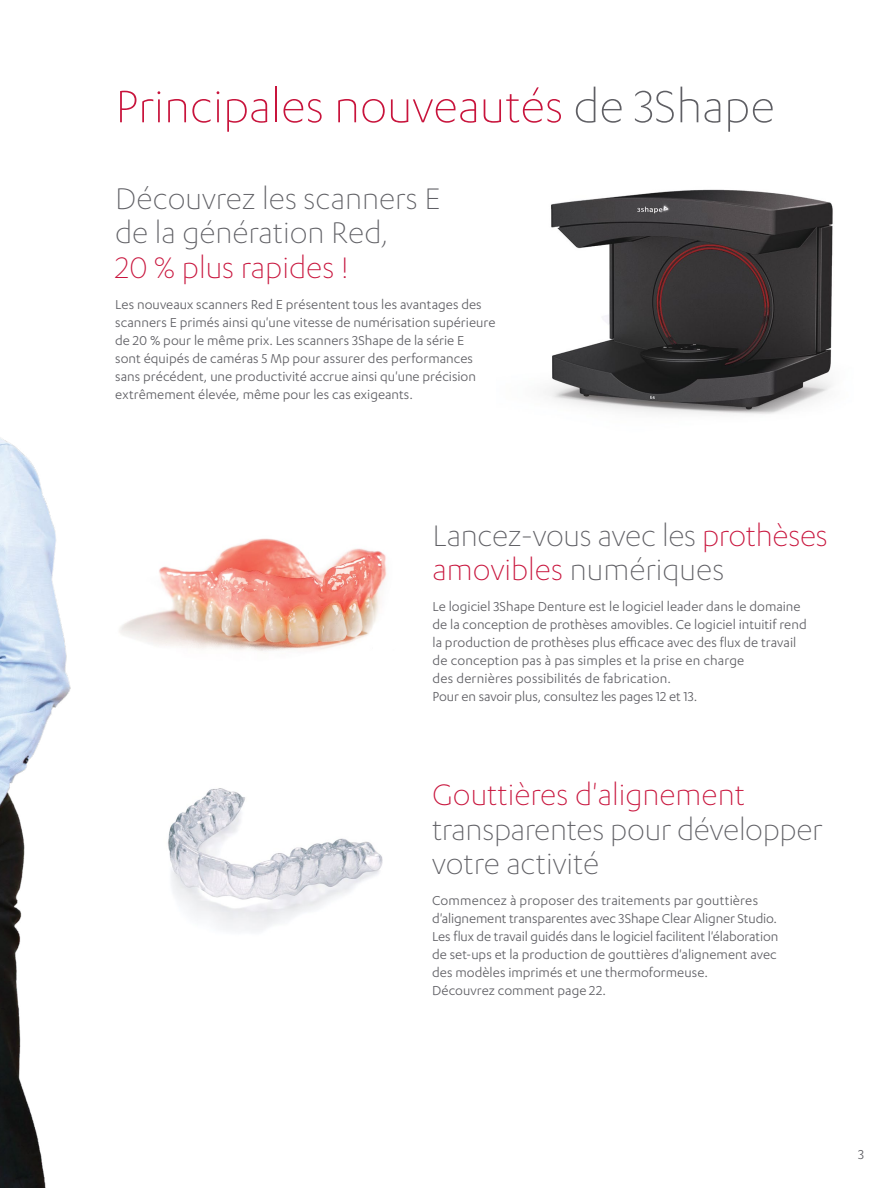
<style>
.page{position:relative;width:893px;height:1188px;background:#fff}
.page>*{position:absolute;margin:0;border:0;box-sizing:border-box;transform-origin:0 0}
.t1{font:300 52.5px "Karbon";color:#c8143c}
.t2{font:300 34.5px/34.5px "Karbon";color:#5f5f64}
.t3{font:300 34.5px "Karbon";color:#c8143c}
.t4{font:15px/18px "Karbon";color:#5f5f64}
.s1{color:#5f5f64}
.s2{color:#c8143c}
.s3{color:#c3113c}
</style>
<div class="page">
<img style="left:119px;top:538px;width:268px;height:113px">
<img style="left:0;top:437px;width:71px;height:751px">
<img style="left:545px;top:189px;width:288px;height:225px">
<img style="left:168px;top:788px;width:215px;height:143px">
<h1 class="t1" style="left:115px;top:78px;width:661px">Principales nouveautés <span class="s1">de 3Shape</span></h1>
<h2 class="t2" style="left:115px;top:180px;width:327px">Découvrez les scanners E de la génération Red,<br><span class="s2">20 % plus rapides</span> <span class="s3">!</span></h2>
<p class="t4" style="left:115px;top:295px;width:382px">Les nouveaux scanners Red E présentent tous les avantages des scanners E primés ainsi qu'une vitesse de numérisation supérieure de 20 % pour le même prix. Les scanners 3Shape de la série E<br>sont équipés de caméras 5 Mp pour assurer des performances sans précédent, une productivité accrue ainsi qu'une précision extrêmement élevée, même pour les cas exigeants.</p>
<h2 class="t2" style="left:433px;top:517px;width:397px">Lancez-vous avec les <span class="s2">prothèses amovibles</span> numériques</h2>
<p class="t4" style="left:433px;top:597px;width:376px">Le logiciel 3Shape Denture est le logiciel leader dans le domaine de la conception de prothèses amovibles. Ce logiciel intuitif rend la production de prothèses plus efficace avec des flux de travail de conception pas à pas simples et la prise en charge<br>des dernières possibilités de fabrication.<br>Pour en savoir plus, consultez les pages 12 et 13.</p>
<h2 class="t3" style="left:432px;top:776px;width:314px">Gouttières d'alignement</h2>
<h2 class="t2" style="left:432px;top:811px;width:392px">transparentes pour développer votre activité</h2>
<p class="t4" style="left:432px;top:891px;width:348px">Commencez à proposer des traitements par gouttières d'alignement transparentes avec 3Shape Clear Aligner Studio.<br>Les flux de travail guidés dans le logiciel facilitent l'élaboration de set-ups et la production de gouttières d'alignement avec des modèles imprimés et une thermoformeuse.<br>Découvrez comment page 22.</p>
<p class="t4" style="left:858px;top:1145px;width:7px">3</p>
</div>
